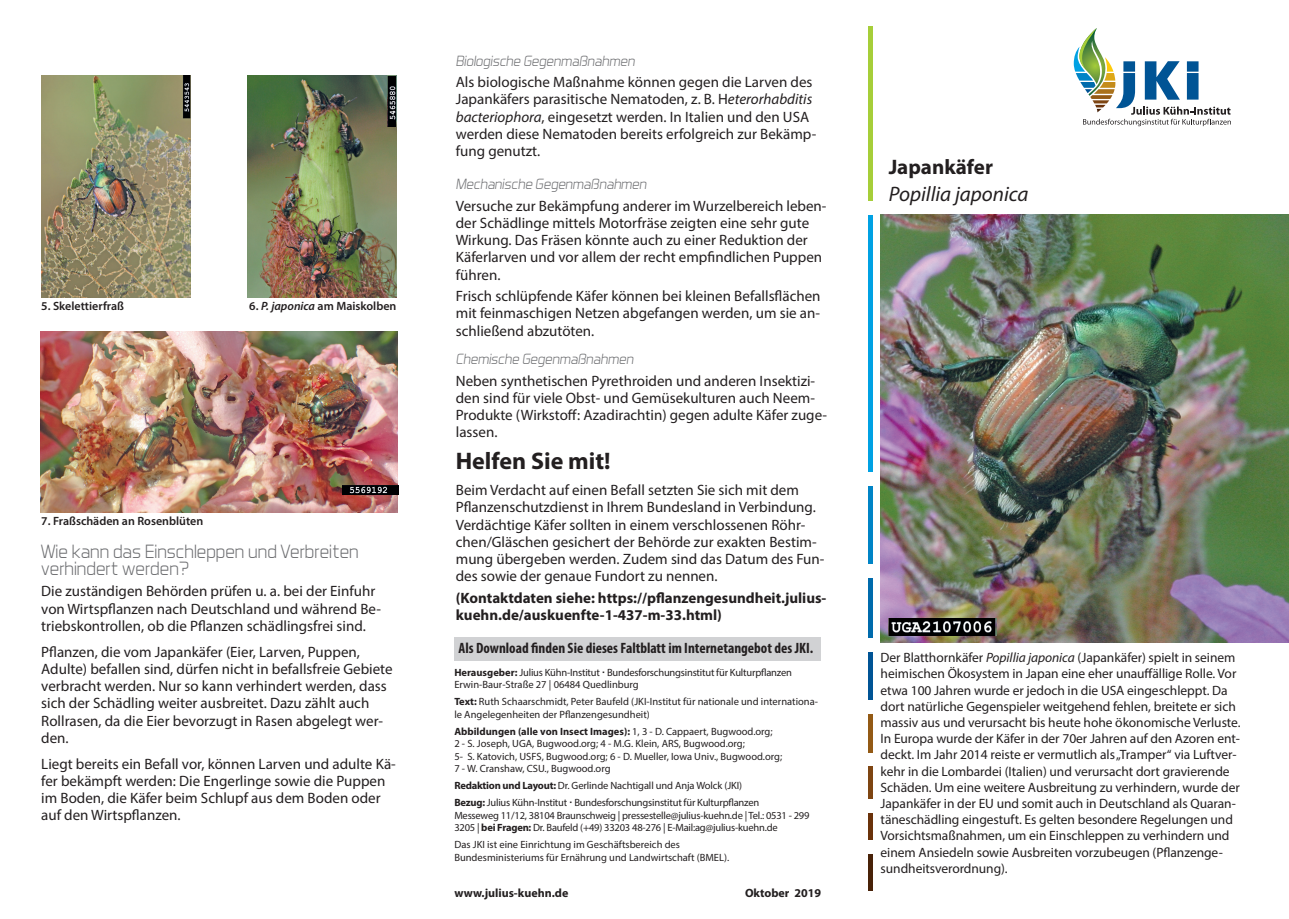
<style>
.page{position:relative;width:1289px;height:919px;background:#fff}
.page>*{position:absolute;margin:0;border:0;box-sizing:border-box;transform-origin:0 0}
.t1{font:700 24px "Myriad Pro";color:#231f20}
.t2{font:italic 21px "Myriad Pro";color:#231f20}
.t3{font:700 21px "Myriad Pro";color:#231f20}
.t4{font:300 19.5px/17.2px "Aero Matics";color:#6c6d70}
.t5{font:15px/17.2px "Myriad Pro";color:#231f20}
.t6{font:700 15px/17.2px "Myriad Pro";color:#231f20}
.t7{font:italic 300 15px "Aero Matics";color:#6c6d70}
.t8{font:700 condensed 15px "Myriad Pro";color:#231f20}
.t9{font:13.5px/16.2px "Myriad Pro";letter-spacing:-.005em;color:#231f20}
.t10{font:600 12px "Myriad Pro";color:#231f20}
.t11{font:700 12px "Myriad Pro";color:#231f20}
.t12{font:10.5px/12.6px "Myriad Pro";color:#231f20}
.t13{font:10.5px/12.6px "Myriad Pro";letter-spacing:-.02em;color:#231f20}
.s1{font-style:italic}
.s2{font-weight:700}
.s3{font-family:"Arial";font-weight:700}
</style>
<div class="page">
<svg style="left:1073px;top:28px;width:157px;height:98px"></svg>
<hr style="left:868px;top:215px;width:4px;height:257px;background:#00a1e3">
<hr style="left:868px;top:486px;width:4px;height:78px;background:#0084c6">
<hr style="left:868px;top:578px;width:4px;height:60px;background:#006bac">
<hr style="left:868px;top:652px;width:4px;height:47px;background:#005495">
<hr style="left:868px;top:714px;width:4px;height:38px;background:#935a15">
<hr style="left:868px;top:766px;width:4px;height:32px;background:#7e4512">
<hr style="left:868px;top:813px;width:4px;height:27px;background:#6a320a">
<hr style="left:868px;top:854px;width:4px;height:36px;background:#482208">
<hr style="left:868px;top:26px;width:4px;height:175px;background:#a6ce39">
<div style="left:454px;top:637px;width:367px;height:23px;background:#d1d2d4"></div>
<img style="left:41px;top:76px;width:149px;height:221px">
<img style="left:247px;top:76px;width:149px;height:221px">
<img style="left:40px;top:331px;width:357px;height:181px">
<img style="left:880px;top:214px;width:408px;height:428px">
<img style="left:888px;top:619px;width:108px;height:17px">
<img style="left:387px;top:76px;width:8px;height:51px">
<img style="left:342px;top:485px;width:56px;height:10px">
<p class="t10" style="left:41px;top:299px;width:84px">5. Skelettierfraß</p>
<p class="t10" style="left:249px;top:299px;width:149px">6. <span class="s1">P. japonica</span> am Maiskolben</p>
<p class="t10" style="left:41px;top:513px;width:163px">7. Fraßschäden an Rosenblüten</p>
<h3 class="t4" style="left:41px;top:542px;width:319px">Wie kann das Einschleppen und Verbreiten verhindert werden?</h3>
<p class="t5" style="left:41px;top:582px;width:341px">Die zuständigen Behörden prüfen u. a. bei der Einfuhr von Wirtspflanzen nach Deutschland und während Be&shy;triebskontrollen, ob die Pflanzen schädlingsfrei sind.</p>
<p class="t5" style="left:41px;top:642px;width:353px">Pflanzen, die vom Japankäfer (Eier, Larven, Puppen, Adulte) befallen sind, dürfen nicht in befallsfreie Gebiete verbracht werden. Nur so kann verhindert werden, dass sich der Schädling weiter ausbreitet. Dazu zählt auch Rollrasen, da die Eier bevorzugt in Rasen abgelegt wer&shy;den.</p>
<p class="t5" style="left:41px;top:754px;width:356px">Liegt bereits ein Befall vor, können Larven und adulte Kä&shy;fer bekämpft werden: Die Engerlinge sowie die Puppen im Boden, die Käfer beim Schlupf aus dem Boden oder auf den Wirtspflanzen.</p>
<p class="t7" style="left:456px;top:52px;width:180px">Biologische Gegenmaßnahmen</p>
<p class="t5" style="left:456px;top:73px;width:362px">Als biologische Maßnahme können gegen die Larven des Japankäfers parasitische Nematoden, z. B. H<span class="s1">eterorhabditis bacteriophora</span>, eingesetzt werden. In Italien und den USA werden diese Nematoden bereits erfolgreich zur Bekämp&shy;fung genutzt.</p>
<p class="t7" style="left:456px;top:175px;width:192px">Mechanische Gegenmaßnahmen</p>
<p class="t5" style="left:456px;top:197px;width:372px">Versuche zur Bekämpfung anderer im Wurzelbereich leben&shy;der Schädlinge mittels Motorfräse zeigten eine sehr gute Wirkung. Das Fräsen könnte auch zu einer Reduktion der Käferlarven und vor allem der recht empfindlichen Puppen führen.</p>
<p class="t5" style="left:456px;top:287px;width:366px;text-align:justify">Frisch schlüpfende Käfer können bei kleinen Befallsflächen mit feinmaschigen Netzen abgefangen werden, um sie an&shy;schließend abzutöten.</p>
<p class="t7" style="left:456px;top:350px;width:179px">Chemische Gegenmaßnahmen</p>
<p class="t5" style="left:456px;top:372px;width:373px">Neben synthetischen Pyrethroiden und anderen Insektizi&shy;den sind für viele Obst- und Gemüsekulturen auch Neem-Produkte (Wirkstoff: Azadirachtin) gegen adulte Käfer zuge&shy;lassen.</p>
<h1 class="t1" style="left:456px;top:445px;width:156px">Helfen Sie mit!</h1>
<p class="t5" style="left:456px;top:481px;width:370px">Beim Verdacht auf einen Befall setzten Sie sich mit dem Pflanzenschutzdienst in Ihrem Bundesland in Verbindung.<br>Verdächtige Käfer sollten in einem verschlossenen Röhr&shy;chen/Gläschen gesichert der Behörde zur exakten Bestim&shy;mung übergeben werden. Zudem sind das Datum des Fun&shy;des sowie der genaue Fundort zu nennen.</p>
<p class="t6" style="left:456px;top:588px;width:372px">(Kontaktdaten siehe: https://pflanzengesundheit.julius&shy;kuehn.de/auskuenfte-1-437-m-33.html)</p>
<p class="t8" style="left:458px;top:638px;width:356px">Als Download finden Sie dieses Faltblatt im Internetangebot des JKI.</p>
<p class="t13" style="left:454px;top:665px;width:339px"><span class="s2">Herausgeber:</span> Julius Kühn-Institut <span class="s3">·</span> Bundesforschungsinstitut für Kulturpflanzen<br>Erwin-Baur-Straße 27 | 06484 Quedlinburg</p>
<p class="t12" style="left:454px;top:695px;width:365px"><span class="s2">Text:</span> Ruth Schaarschmidt, Peter Baufeld (JKI-Institut für nationale und internationa&shy;le Angelegenheiten der Pflanzengesundheit)</p>
<p class="t12" style="left:454px;top:724px;width:329px"><span class="s2">Abbildungen (alle von Insect Images):</span> 1, 3 - D. Cappaert, Bugwood.org;<br>2 - S. Joseph, UGA, Bugwood.org; 4 - M.G. Klein, ARS, Bugwood.org;<br>5- S. Katovich, USFS, Bugwood.org; 6 - D. Mueller, Iowa Univ., Bugwood.org; 7 - W. Cranshaw, CSU., Bugwood.org</p>
<p class="t13" style="left:454px;top:777px;width:306px;line-height:16.8px"><span class="s2">Redaktion und Layout:</span> Dr. Gerlinde Nachtigall und Anja Wolck (JKI)<br><span class="s2">Bezug:</span> Julius Kühn-Institut <span class="s3">·</span> Bundesforschungsinstitut für Kulturpflanzen</p>
<p class="t13" style="left:454px;top:808px;width:357px">Messeweg 11/12, 38104 Braunschweig | pressestelle@julius-kuehn.de | Tel.: 0531 - 299<br>3205 | <span class="s2">bei Fragen:</span> Dr. Baufeld (+49) 33203 48-276 | E-Mail:ag@julius-kuehn.de</p>
<p class="t12" style="left:454px;top:838px;width:276px">Das JKI ist eine Einrichtung im Geschäftsbereich des<br>Bundesministeriums für Ernährung und Landwirtschaft (BMEL).</p>
<p class="t11" style="left:454px;top:885px;width:115px">www.julius-kuehn.de</p>
<p class="t11" style="left:745px;top:885px;width:78px">Oktober 2019</p>
<h2 class="t3" style="left:888px;top:154px;width:106px">Japankäfer</h2>
<h2 class="t2" style="left:888px;top:181px;width:141px">Popillia japonica</h2>
<p class="t9" style="left:880px;top:649px;width:361px">Der Blatthornkäfer <span class="s1">Popillia japonica</span> (Japankäfer) spielt in seinem heimischen Ökosystem in Japan eine eher unauffällige Rolle. Vor etwa 100 Jahren wurde er jedoch in die USA eingeschleppt. Da dort natürliche Gegenspieler weitgehend fehlen, breitete er sich massiv aus und verursacht bis heute hohe ökonomische Verluste.<br>In Europa wurde der Käfer in der 70er Jahren auf den Azoren ent&shy;deckt. Im Jahr 2014 reiste er vermutlich als „Tramper“ via Luftver&shy;kehr in die Lombardei (Italien) und verursacht dort gravierende Schäden. Um eine weitere Ausbreitung zu verhindern, wurde der Japankäfer in der EU und somit auch in Deutschland als Quaran&shy;täneschädling eingestuft. Es gelten besondere Regelungen und Vorsichtsmaßnahmen, um ein Einschleppen zu verhindern und einem Ansiedeln sowie Ausbreiten vorzubeugen (Pflanzenge&shy;sundheitsverordnung).</p>
</div>
